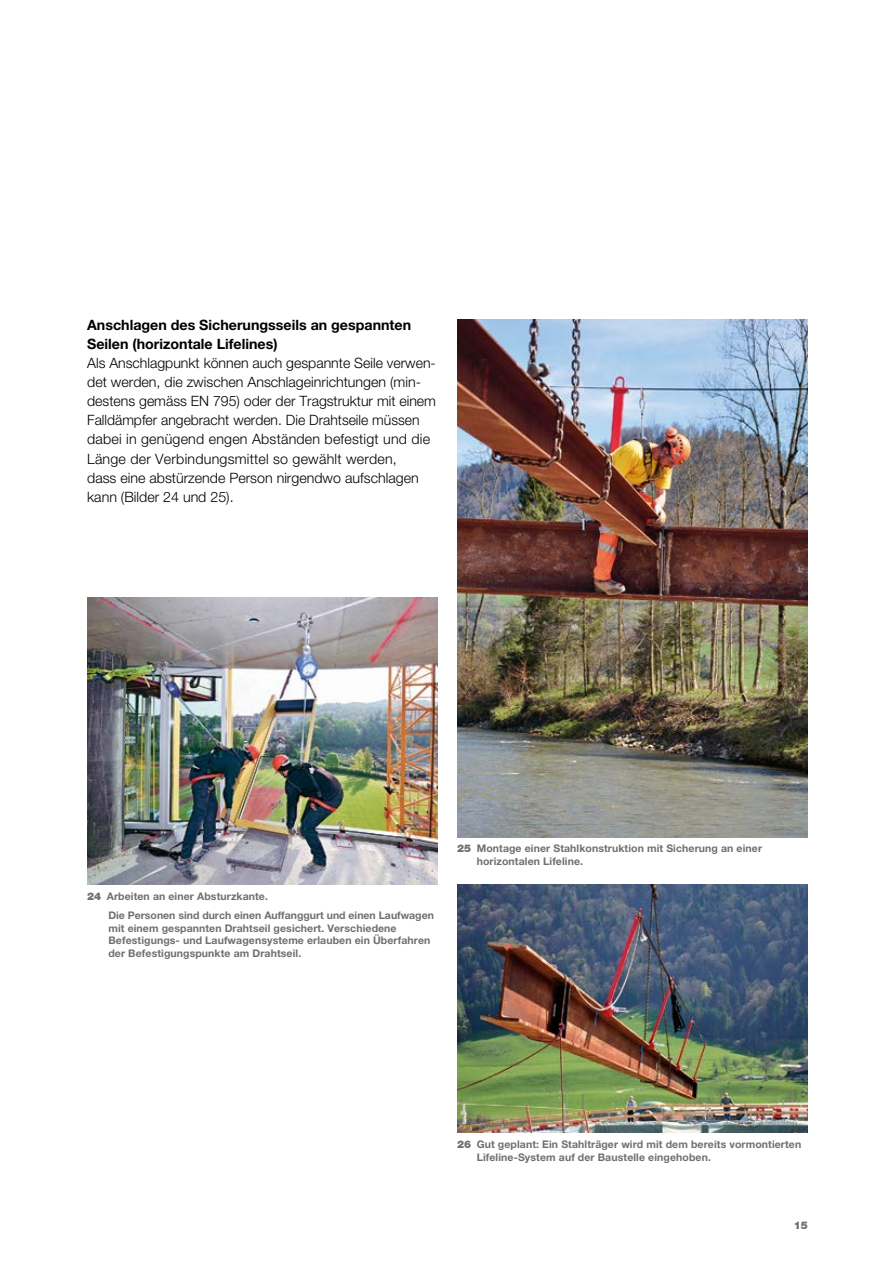
<style>
.page{position:relative;width:893px;height:1263px;background:#fff}
.page>*{position:absolute;margin:0;border:0;box-sizing:border-box;transform-origin:0 0}
.GT_light{font:300 14.25px/19.2px "Helvetica Neue LT Std";color:#000}
.überschrift_4{font:700 14.25px/19.2px "Helvetica Neue LT Std";color:#000}
.bildlegenden_ziffer{font:700 10.5px/12.8px "Helvetica Neue LT Std";letter-spacing:.01em;color:#6f6f6e}
.pagina{font:900 10.5px "Helvetica Neue LT Std";color:#6f6f6e}
.s1{font-weight:900}
</style>
<div class="page">
<img style="left:87px;top:597px;width:351px;height:288px">
<img style="left:457px;top:885px;width:351px;height:248px">
<img style="left:457px;top:320px;width:351px;height:517px">
<p class="überschrift_4" style="left:87px;top:315px;width:326px">Anschlagen des Sicherungsseils an gespannten<br>Seilen (horizontale Lifelines)</p>
<p class="GT_light" style="left:87px;top:353px;width:350px">Als Anschlagpunkt können auch gespannte Seile verwen&shy;det werden, die zwischen Anschlageinrichtungen (min&shy;destens gemäss EN 795) oder der Tragstruktur mit einem Falldämpfer angebracht werden. Die Drahtseile müssen dabei in genügend engen Abständen befestigt und die Länge der Verbindungsmittel so gewählt werden,<br>dass eine abstürzende Person nirgendwo aufschlagen kann (Bilder 24 und 25).</p>
<p class="bildlegenden_ziffer" style="left:87px;top:889px;width:182px"><span class="s1">24</span> Arbeiten an einer Absturzkante.</p>
<p class="bildlegenden_ziffer" style="left:108px;top:908px;width:327px">Die Personen sind durch einen Auffanggurt und einen Laufwagen mit einem gespannten Drahtseil gesichert. Verschiedene Befestigungs- und Laufwagensysteme erlauben ein Überfahren der Befestigungspunkte am Drahtseil.</p>
<p class="bildlegenden_ziffer" style="left:477px;top:842px;width:287px;text-indent:-20px"><span class="s1">25</span> Montage einer Stahlkonstruktion mit Sicherung an einer horizontalen Lifeline.</p>
<p class="bildlegenden_ziffer" style="left:477px;top:1137px;width:326px;text-indent:-20px"><span class="s1">26</span> Gut geplant: Ein Stahlträger wird mit dem bereits vormontierten<br>Lifeline-System auf der Baustelle eingehoben.</p>
<p class="pagina" style="left:794px;top:1219px;width:16px">15</p>
</div>
